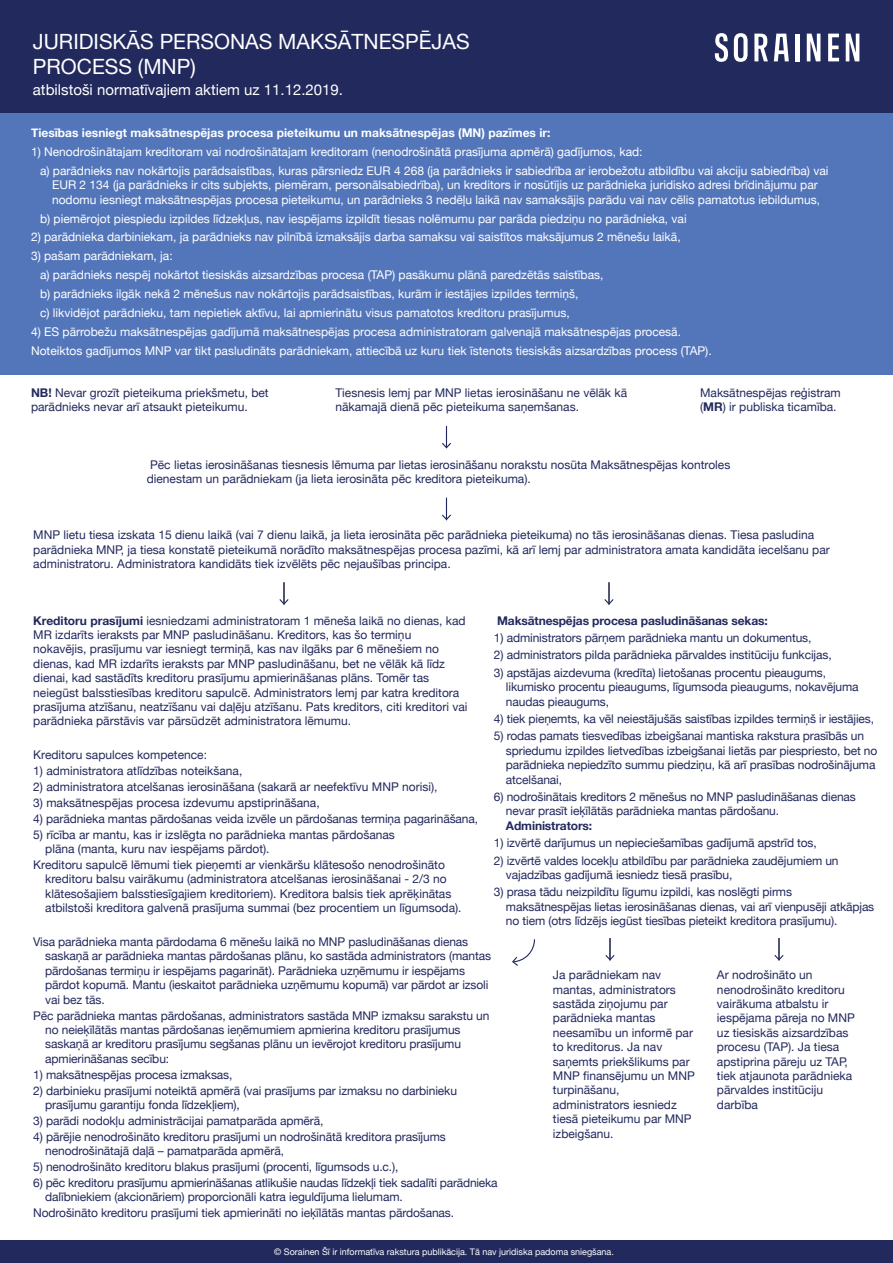
<style>
.page{position:relative;width:893px;height:1263px;background:#fff}
.page>*{position:absolute;margin:0;border:0;box-sizing:border-box;transform-origin:0 0}
.t1{font:21px/25.2px "Helvetica Neue";color:#fff}
.t2{font:15px "Helvetica Neue";color:#fff}
.t3{font:12px/14.4px "Helvetica Neue";letter-spacing:-.01em;color:#22295d}
.t4{font:12px/18.9px "Helvetica Neue";color:#fff}
.t5{font:700 12px "Helvetica Neue";color:#fff}
.t6{font:700 12px "Helvetica Neue";letter-spacing:-.01em;color:#22295d}
.t7{font:9px "Helvetica Neue";color:#fff}
.s1{font-weight:700}
</style>
<div class="page">
<div style="left:0;top:113px;width:893px;height:261px;background:#5376bb"></div>
<div style="left:0;top:1240px;width:893px;height:23px;background:#22295d"></div>
<div style="left:0;top:0;width:893px;height:113px;background:#22295d"></div>
<svg style="left:442px;top:426px;width:9px;height:22px"></svg>
<svg style="left:715px;top:33px;width:13px;height:29px"></svg>
<svg style="left:734px;top:33px;width:14px;height:29px"></svg>
<svg style="left:754px;top:34px;width:14px;height:27px"></svg>
<hr style="left:795px;top:34px;width:4px;height:27px;background:#fff">
<svg style="left:774px;top:34px;width:15px;height:27px"></svg>
<svg style="left:807px;top:34px;width:13px;height:27px"></svg>
<svg style="left:828px;top:34px;width:11px;height:27px"></svg>
<svg style="left:846px;top:34px;width:13px;height:27px"></svg>
<svg style="left:442px;top:498px;width:9px;height:22px"></svg>
<hr style="left:283px;top:582px;width:2px;height:21px;background:#22295d">
<svg style="left:279px;top:599px;width:10px;height:6px"></svg>
<hr style="left:608px;top:582px;width:2px;height:21px;background:#22295d">
<svg style="left:604px;top:599px;width:10px;height:6px"></svg>
<svg style="left:605px;top:938px;width:10px;height:22px"></svg>
<svg style="left:774px;top:938px;width:10px;height:22px"></svg>
<svg style="left:512px;top:939px;width:23px;height:27px"></svg>
<h1 class="t1" style="left:33px;top:30px;width:438px">JURIDISKĀS PERSONAS MAKSĀTNESPĒJAS<br>PROCESS (MNP)</h1>
<p class="t2" style="left:33px;top:79px;width:312px">atbilstoši normatīvajiem aktiem uz 11.12.2019.</p>
<p class="t5" style="left:31px;top:123px;width:521px">Tiesības iesniegt maksātnespējas procesa pieteikumu un maksātnespējas (MN) pazīmes ir:</p>
<p class="t4" style="left:40px;top:143px;width:790px;text-indent:-9px">1) Nenodrošinātajam kreditoram vai nodrošinātajam kreditoram (nenodrošinātā prasījuma apmērā) gadījumos, kad:<br>a) parādnieks nav nokārtojis parādsaistības, kuras pārsniedz EUR 4 268 (ja parādnieks ir sabiedrība ar ierobežotu atbildību vai akciju sabiedrība) vai</p>
<p class="t4" style="left:52px;top:178px;width:770px;line-height:14.4px">EUR 2 134 (ja parādnieks ir cits subjekts, piemēram, personālsabiedrība), un kreditors ir nosūtījis uz parādnieka juridisko adresi brīdinājumu par nodomu iesniegt maksātnespējas procesa pieteikumu, un parādnieks 3 nedēļu laikā nav samaksājis parādu vai nav cēlis pamatotus iebildumus,</p>
<p class="t4" style="left:40px;top:209px;width:648px">b) piemērojot piespiedu izpildes līdzekļus, nav iespējams izpildīt tiesas nolēmumu par parāda piedziņu no parādnieka, vai</p>
<p class="t4" style="left:31px;top:228px;width:651px">2) parādnieka darbiniekam, ja parādnieks nav pilnībā izmaksājis darba samaksu vai saistītos maksājumus 2 mēnešu laikā,</p>
<p class="t4" style="left:40px;top:247px;width:565px;text-indent:-9px">3) pašam parādniekam, ja:<br>a) parādnieks nespēj nokārtot tiesiskās aizsardzības procesa (TAP) pasākumu plānā paredzētās saistības, b) parādnieks ilgāk nekā 2 mēnešus nav nokārtojis parādsaistības, kurām ir iestājies izpildes termiņš,<br>c) likvidējot parādnieku, tam nepietiek aktīvu, lai apmierinātu visus pamatotos kreditoru prasījumus,</p>
<p class="t4" style="left:31px;top:323px;width:682px">4) ES pārrobežu maksātnespējas gadījumā maksātnespējas procesa administratoram galvenajā maksātnespējas procesā.<br>Noteiktos gadījumos MNP var tikt pasludināts parādniekam, attiecībā uz kuru tiek īstenots tiesiskās aizsardzības process (TAP).</p>
<p class="t3" style="left:31px;top:386px;width:239px"><span class="s1">NB!</span> Nevar grozīt pieteikuma priekšmetu, bet parādnieks nevar arī atsaukt pieteikumu.</p>
<p class="t3" style="left:335px;top:386px;width:293px">Tiesnesis lemj par MNP lietas ierosināšanu ne vēlāk kā nākamajā dienā pēc pieteikuma saņemšanas.</p>
<p class="t3" style="left:700px;top:386px;width:142px">Maksātnespējas reģistram (<span class="s1">MR</span>) ir publiska ticamība.</p>
<p class="t3" style="left:147px;top:458px;width:585px">Pēc lietas ierosināšanas tiesnesis lēmuma par lietas ierosināšanu norakstu nosūta Maksātnespējas kontroles dienestam un parādniekam (ja lieta ierosināta pēc kreditora pieteikuma).</p>
<p class="t3" style="left:33px;top:528px;width:798px">MNP lietu tiesa izskata 15 dienu laikā (vai 7 dienu laikā, ja lieta ierosināta pēc parādnieka pieteikuma) no tās ierosināšanas dienas. Tiesa pasludina parādnieka MNP, ja tiesa konstatē pieteikumā norādīto maksātnespējas procesa pazīmi, kā arī lemj par administratora amata kandidāta iecelšanu par administratoru. Administratora kandidāts tiek izvēlēts pēc nejaušības principa.</p>
<p class="t3" style="left:33px;top:614px;width:436px"><span class="s1">Kreditoru prasījumi</span> iesniedzami administratoram 1 mēneša laikā no dienas, kad MR izdarīts ieraksts par MNP pasludināšanu. Kreditors, kas šo termiņu nokavējis, prasījumu var iesniegt termiņā, kas nav ilgāks par 6 mēnešiem no dienas, kad MR izdarīts ieraksts par MNP pasludināšanu, bet ne vēlāk kā līdz dienai, kad sastādīts kreditoru prasījumu apmierināšanas plāns. Tomēr tas neiegūst balsstiesības kreditoru sapulcē. Administrators lemj par katra kreditora prasījuma atzīšanu, neatzīšanu vai daļēju atzīšanu. Pats kreditors, citi kreditori vai parādnieka pārstāvis var pārsūdzēt administratora lēmumu.</p>
<p class="t6" style="left:497px;top:611px;width:272px">Maksātnespējas procesa pasludināšanas sekas:</p>
<p class="t3" style="left:494px;top:631px;width:319px">1) administrators pārņem parādnieka mantu un dokumentus,</p>
<p class="t3" style="left:494px;top:649px;width:339px">2) administrators pilda parādnieka pārvaldes institūciju funkcijas,</p>
<p class="t3" style="left:506px;top:666px;width:354px;text-indent:-12px">3) apstājas aizdevuma (kredīta) lietošanas procentu pieaugums, likumisko procentu pieaugums, līgumsoda pieaugums, nokavējuma naudas pieaugums,</p>
<p class="t3" style="left:494px;top:712px;width:382px">4) tiek pieņemts, ka vēl neiestājušās saistības izpildes termiņš ir iestājies,</p>
<p class="t3" style="left:506px;top:730px;width:373px;text-indent:-12px">5) rodas pamats tiesvedības izbeigšanai mantiska rakstura prasībās un spriedumu izpildes lietvedības izbeigšanai lietās par piespriesto, bet no parādnieka nepiedzīto summu piedziņu, kā arī prasības nodrošinājuma atcelšanai,</p>
<p class="t3" style="left:506px;top:790px;width:351px;text-indent:-12px">6) nodrošinātais kreditors 2 mēnešus no MNP pasludināšanas dienas nevar prasīt ieķīlātās parādnieka mantas pārdošanu.</p>
<p class="t6" style="left:506px;top:816px;width:88px">Administrators:</p>
<p class="t3" style="left:494px;top:836px;width:324px">1) izvērtē darījumus un nepieciešamības gadījumā apstrīd tos,</p>
<p class="t3" style="left:506px;top:854px;width:334px;text-indent:-12px">2) izvērtē valdes locekļu atbildību par parādnieka zaudējumiem un vajadzības gadījumā iesniedz tiesā prasību,</p>
<p class="t3" style="left:506px;top:886px;width:370px;text-indent:-12px">3) prasa tādu neizpildītu līgumu izpildi, kas noslēgti pirms maksātnespējas lietas ierosināšanas dienas, vai arī vienpusēji atkāpjas no tiem (otrs līdzējs iegūst tiesības pieteikt kreditora prasījumu).</p>
<p class="t3" style="left:33px;top:748px;width:175px">Kreditoru sapulces kompetence:</p>
<p class="t3" style="left:33px;top:764px;width:211px">1) administratora atlīdzības noteikšana,</p>
<p class="t3" style="left:33px;top:780px;width:406px">2) administratora atcelšanas ierosināšana (sakarā ar neefektīvu MNP norisi),</p>
<p class="t3" style="left:33px;top:796px;width:288px">3) maksātnespējas procesa izdevumu apstiprināšana,</p>
<p class="t3" style="left:33px;top:812px;width:446px">4) parādnieka mantas pārdošanas veida izvēle un pārdošanas termiņa pagarināšana,</p>
<p class="t3" style="left:45px;top:828px;width:351px;text-indent:-12px">5) rīcība ar mantu, kas ir izslēgta no parādnieka mantas pārdošanas plāna (manta, kuru nav iespējams pārdot).</p>
<p class="t3" style="left:45px;top:858px;width:418px;text-indent:-12px">Kreditoru sapulcē lēmumi tiek pieņemti ar vienkāršu klātesošo nenodrošināto kreditoru balsu vairākumu (administratora atcelšanas ierosināšanai - 2/3 no klātesošajiem balsstiesīgajiem kreditoriem). Kreditora balsis tiek aprēķinātas atbilstoši kreditora galvenā prasījuma summai (bez procentiem un līgumsoda).</p>
<p class="t3" style="left:45px;top:935px;width:447px;text-indent:-12px">Visa parādnieka manta pārdodama 6 mēnešu laikā no MNP pasludināšanas dienas saskaņā ar parādnieka mantas pārdošanas plānu, ko sastāda administrators (mantas pārdošanas termiņu ir iespējams pagarināt). Parādnieka uzņēmumu ir iespējams pārdot kopumā. Mantu (ieskaitot parādnieka uzņēmumu kopumā) var pārdot ar izsoli vai bez tās.</p>
<p class="t3" style="left:45px;top:1009px;width:446px;text-indent:-12px">Pēc parādnieka mantas pārdošanas, administrators sastāda MNP izmaksu sarakstu un no neieķīlātās mantas pārdošanas ieņēmumiem apmierina kreditoru prasījumus saskaņā ar kreditoru prasījumu segšanas plānu un ievērojot kreditoru prasījumu apmierināšanas secību:</p>
<p class="t3" style="left:33px;top:1068px;width:201px">1) maksātnespējas procesa izmaksas,</p>
<p class="t3" style="left:45px;top:1084px;width:413px;text-indent:-12px">2) darbinieku prasījumi noteiktā apmērā (vai prasījums par izmaksu no darbinieku prasījumu garantiju fonda līdzekļiem),</p>
<p class="t3" style="left:33px;top:1114px;width:292px">3) parādi nodokļu administrācijai pamatparāda apmērā,</p>
<p class="t3" style="left:45px;top:1130px;width:402px;text-indent:-12px">4) pārējie nenodrošināto kreditoru prasījumi un nodrošinātā kreditora prasījums nenodrošinātajā daļā – pamatparāda apmērā,</p>
<p class="t3" style="left:33px;top:1160px;width:367px">5) nenodrošināto kreditoru blakus prasījumi (procenti, līgumsods u.c.),</p>
<p class="t3" style="left:45px;top:1176px;width:454px;text-indent:-12px">6) pēc kreditoru prasījumu apmierināšanas atlikušie naudas līdzekļi tiek sadalīti parādnieka dalībniekiem (akcionāriem) proporcionāli katra ieguldījuma lielumam.</p>
<p class="t3" style="left:33px;top:1206px;width:422px">Nodrošināto kreditoru prasījumi tiek apmierināti no ieķīlātās mantas pārdošanas.</p>
<p class="t3" style="left:553px;top:968px;width:143px">Ja parādniekam nav mantas, administrators sastāda ziņojumu par parādnieka mantas neesamību un informē par to kreditorus. Ja nav saņemts priekšlikums par<br>MNP finansējumu un MNP turpināšanu, administrators iesniedz tiesā pieteikumu par MNP izbeigšanu.</p>
<p class="t3" style="left:717px;top:968px;width:139px">Ar nodrošināto un nenodrošināto kreditoru vairākuma atbalstu ir iespējama pāreja no MNP uz tiesiskās aizsardzības procesu (TAP). Ja tiesa apstiprina pāreju uz TAP, tiek atjaunota parādnieka pārvaldes institūciju darbība</p>
<p class="t7" style="left:274px;top:1246px;width:341px">© Sorainen Šī ir informatīva rakstura publikācija. Tā nav juridiska padoma sniegšana.</p>
</div>
